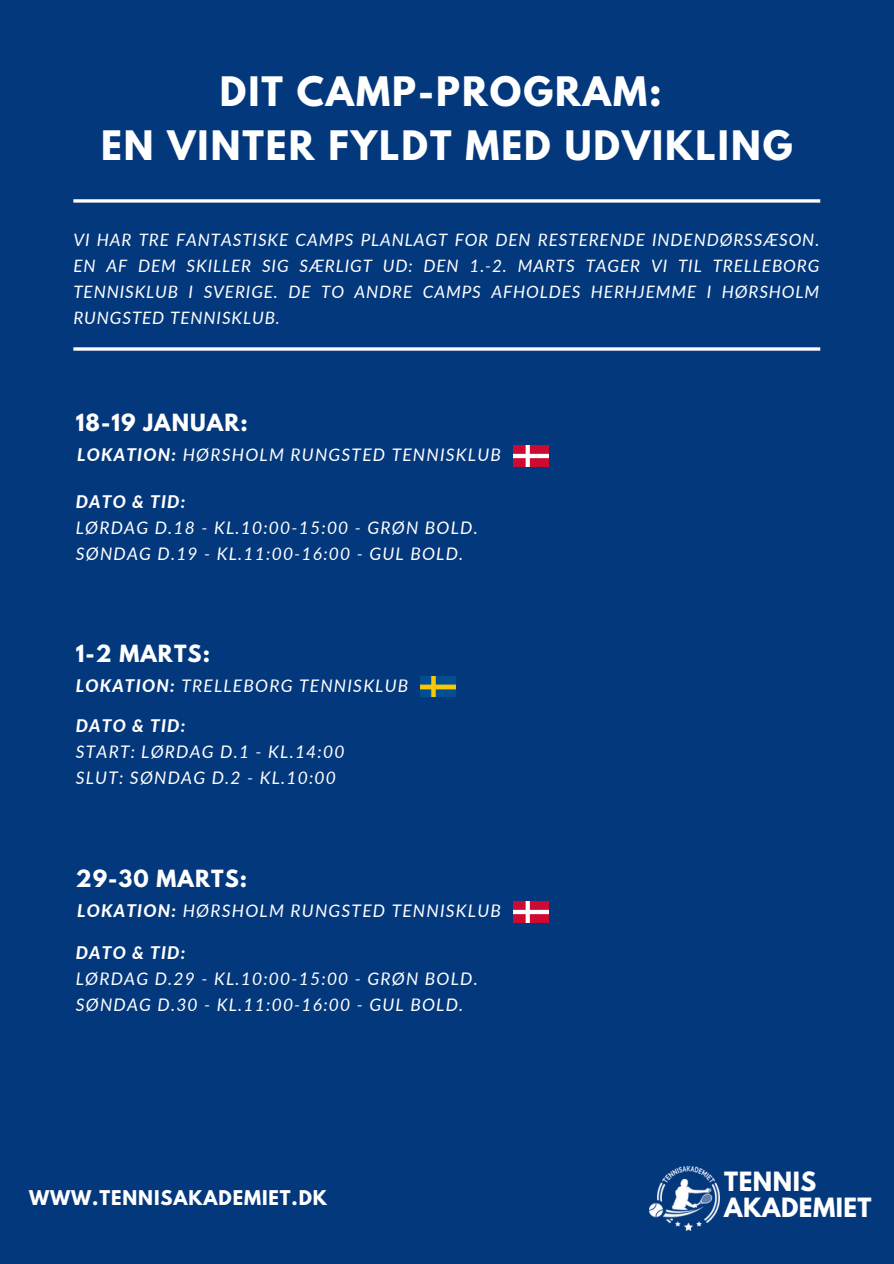
<style>
.page{position:relative;width:894px;height:1264px;background:#fff}
.page>*{position:absolute;margin:0;border:0;box-sizing:border-box;transform-origin:0 0}
.t1{font:700 36px/54px "League Spartan";letter-spacing:.055em;color:#fff;text-align:center}
.t2{font:700 23.55px/25.7px "League Spartan";letter-spacing:.02em;color:#fff}
.t3{font:700 21px "League Spartan";letter-spacing:.05em;color:#fff}
.t4{font:700 18px "League Spartan";letter-spacing:.05em;color:#fff}
.t5{font:italic 17.4px "Lato";letter-spacing:.07em;color:#fff}
.t6{font:italic 800 17.4px "Lato";letter-spacing:.07em;color:#fff}
.t7{font:italic 17.1px/25.8px "Lato";letter-spacing:.05em;color:#fff;text-align:justify}
.s1{font-weight:800}
</style>
<div class="page">
<div style="left:0;top:0;width:893px;height:1263px;background:#04387d"></div>
<svg style="left:73px;top:199px;width:747px;height:4px;background:#d7dfea"></svg>
<img style="left:649px;top:1166px;width:70px;height:64px">
<img style="left:513px;top:446px;width:35px;height:20px">
<img style="left:421px;top:676px;width:35px;height:21px">
<img style="left:513px;top:901px;width:35px;height:21px">
<svg style="left:73px;top:347px;width:747px;height:4px;background:#d8dfea"></svg>
<p class="t1" style="left:101px;top:69px;width:693px">DIT CAMP-PROGRAM:<br>EN VINTER FYLDT MED UDVIKLING</p>
<p class="t7" style="left:73px;top:226px;width:747px">VI HAR TRE FANTASTISKE CAMPS PLANLAGT FOR DEN RESTERENDE INDENDØRSSÆSON.<br>EN AF DEM SKILLER SIG SÆRLIGT UD: DEN 1.-2. MARTS TAGER VI TIL TRELLEBORG TENNISKLUB I SVERIGE. DE TO ANDRE CAMPS AFHOLDES HERHJEMME I HØRSHOLM RUNGSTED TENNISKLUB.</p>
<h3 class="t3" style="left:76px;top:412px;width:173px">18-19 JANUAR:</h3>
<p class="t5" style="left:77px;top:444px;width:425px"><span class="s1">LOKATION:</span> HØRSHOLM RUNGSTED TENNISKLUB</p>
<p class="t6" style="left:76px;top:491px;width:111px">DATO &amp; TID:</p>
<p class="t5" style="left:76px;top:517px;width:403px">LØRDAG D.18 - KL.10:00-15:00 - GRØN BOLD.</p>
<p class="t5" style="left:76px;top:542px;width:389px">SØNDAG D.19 - KL.11:00-16:00 - GUL BOLD.</p>
<p class="t3" style="left:76px;top:643px;width:136px">1-2 MARTS:</p>
<h3 class="t5" style="left:76px;top:674px;width:334px"><span class="s1">LOKATION:</span> TRELLEBORG TENNISKLUB</h3>
<p class="t6" style="left:76px;top:715px;width:111px">DATO &amp; TID:</p>
<p class="t5" style="left:76px;top:741px;width:270px">START: LØRDAG D.1 - KL.14:00</p>
<p class="t5" style="left:76px;top:767px;width:261px">SLUT: SØNDAG D.2 - KL.10:00</p>
<p class="t3" style="left:76px;top:867px;width:173px">29-30 MARTS:</p>
<p class="t5" style="left:77px;top:899px;width:425px"><span class="s1">LOKATION:</span> HØRSHOLM RUNGSTED TENNISKLUB</p>
<h3 class="t6" style="left:76px;top:941px;width:111px">DATO &amp; TID:</h3>
<p class="t5" style="left:76px;top:967px;width:403px">LØRDAG D.29 - KL.10:00-15:00 - GRØN BOLD.</p>
<p class="t5" style="left:76px;top:993px;width:389px">SØNDAG D.30 - KL.11:00-16:00 - GUL BOLD.</p>
<p class="t4" style="left:29px;top:1189px;width:299px">WWW.TENNISAKADEMIET.DK</p>
<h1 class="t2" style="left:724px;top:1171px;width:149px">TENNIS<br>AKADEMIET</h1>
</div>
